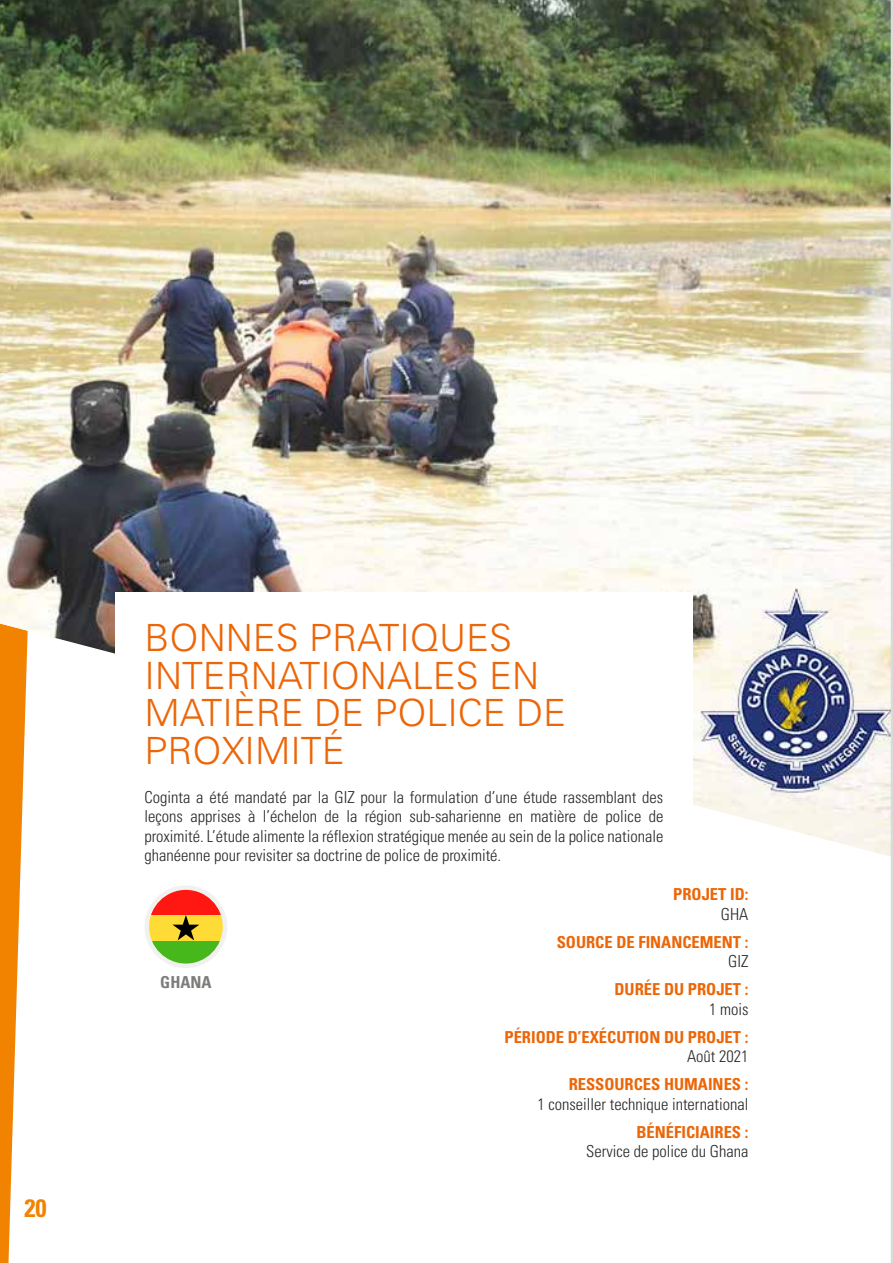
<style>
.page{position:relative;width:893px;height:1263px;background:#fff}
.page>*{position:absolute;margin:0;border:0;box-sizing:border-box;transform-origin:0 0}
.t1{font:37.5px/37.5px "Univers LT 45 Lt";color:#ec6608}
.t2{font:25.05px "Univers LT 67 Bd Cn";color:#f18300}
.t3{font:16.5px/19.5px "Univers LT 47 Lt Cn";color:#282827;text-align:justify}
.t4{font:16.5px "Univers LT 67 Bd Cn";color:#ec6608}
.t5{font:16.5px "Univers LT 67 Bd Cn";color:#7c7c7b}
</style>
<div class="page">
<svg style="left:0;top:857px;width:21px;height:406px;fill:#f18300"></svg>
<img style="left:0;top:0;width:891px;height:857px">
<div style="left:115px;top:592px;width:577px;height:594px;background:#fff"></div>
<svg style="left:147px;top:940px;width:76px;height:23px;fill:#47b81c"></svg>
<div style="left:147px;top:915px;width:78px;height:25px;background:#ffdb36"></div>
<svg style="left:149px;top:891px;width:72px;height:24px;fill:#ff1712"></svg>
<svg style="left:172px;top:915px;width:27px;height:25px"></svg>
<div style="left:145px;top:885px;width:82px;height:83px;border:5px solid #f1f1f0;border-radius:50%"></div>
<hr style="left:891px;top:0;width:2px;height:1263px;background:#dadada">
<h2 class="t2" style="left:24px;top:1194px;width:24px">20</h2>
<h1 class="t1" style="left:145px;top:619px;width:423px">BONNES PRATIQUES<br>INTERNATIONALES EN<br>MATIÈRE DE POLICE DE<br>PROXIMITÉ</h1>
<p class="t3" style="left:145px;top:787px;width:520px">Coginta a été mandaté par la GIZ pour la formulation d’une étude rassemblant des leçons apprises à l’échelon de la région sub-saharienne en matière de police de proximité. L’étude alimente la réflexion stratégique menée au sein de la police nationale ghanéenne pour revisiter sa doctrine de police de proximité.</p>
<p class="t5" style="left:160px;top:972px;width:53px">GHANA</p>
<p class="t4" style="left:673px;top:885px;width:77px">PROJET ID:</p>
<p class="t3" style="left:721px;top:904px;width:29px">GHA</p>
<p class="t4" style="left:557px;top:932px;width:193px">SOURCE DE FINANCEMENT :</p>
<p class="t3" style="left:728px;top:952px;width:22px">GIZ</p>
<p class="t4" style="left:615px;top:980px;width:135px">DURÉE DU PROJET :</p>
<p class="t3" style="left:709px;top:999px;width:41px">1 mois</p>
<p class="t4" style="left:504px;top:1027px;width:245px">PÉRIODE D’EXÉCUTION DU PROJET :</p>
<p class="t3" style="left:687px;top:1047px;width:63px">Août 2021</p>
<p class="t4" style="left:569px;top:1075px;width:181px">RESSOURCES HUMAINES :</p>
<p class="t3" style="left:537px;top:1094px;width:212px">1 conseiller technique international</p>
<p class="t4" style="left:636px;top:1122px;width:113px">BÉNÉFICIAIRES :</p>
<p class="t3" style="left:586px;top:1142px;width:164px">Service de police du Ghana</p>
</div>
